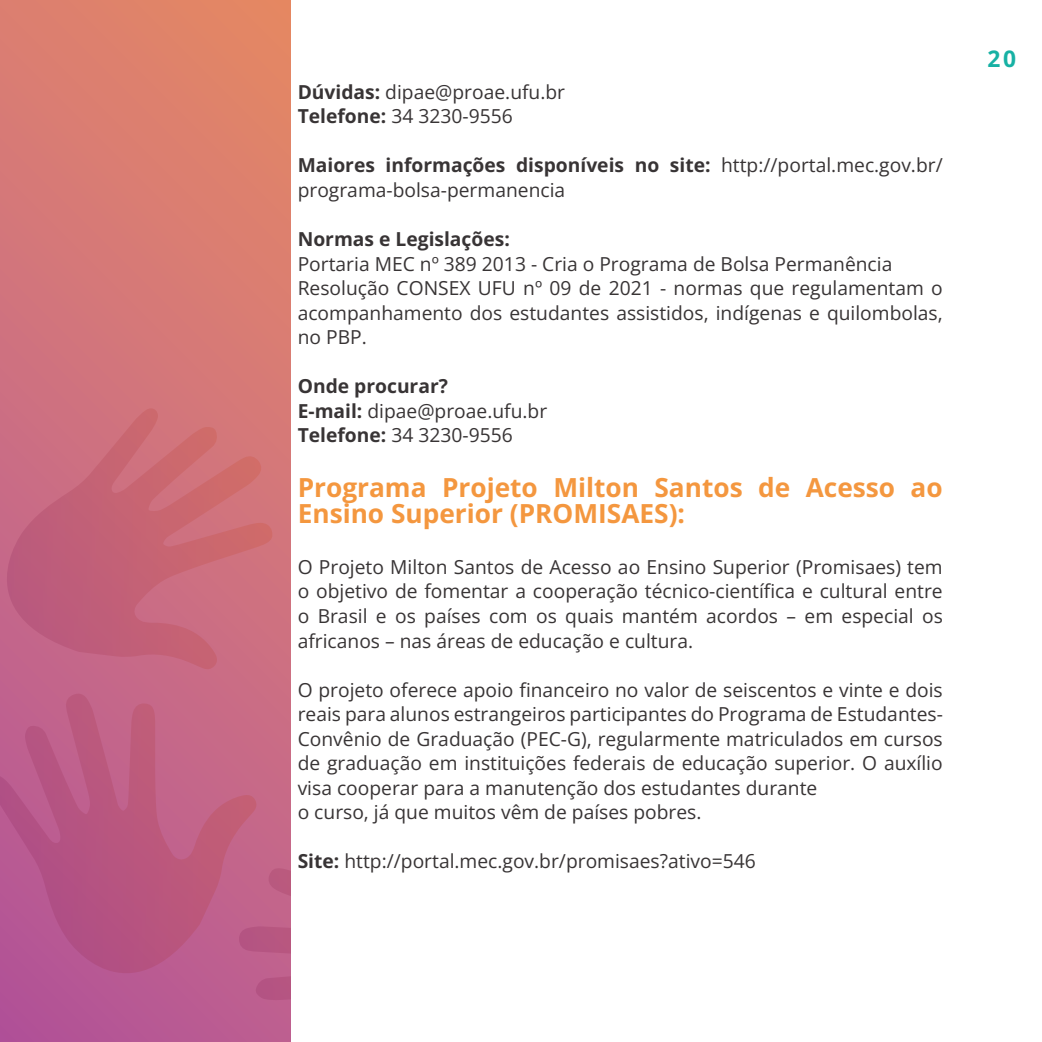
<style>
.page{position:relative;width:1042px;height:1042px;background:#fff}
.page>*{position:absolute;margin:0;border:0;box-sizing:border-box;transform-origin:0 0}
.t1{font:26.25px/26.2px "Open Sans";color:#f4973f}
.t2{font:22.75px "Open Sans";color:#17b1a4}
.t3{font:19.25px/24.5px "Open Sans";color:#383435}
</style>
<div class="page">
<svg style="left:0;top:0;width:290px;height:1042px"></svg>
<svg style="left:0;top:408px;width:273px;height:262px"></svg>
<svg style="left:0;top:694px;width:257px;height:329px"></svg>
<svg style="left:239px;top:799px;width:51px;height:243px"></svg>
<p class="t3" style="left:298px;top:79px;width:269px">Dúvidas: dipae@proae.ufu.br<br>Telefone: 34 3230-9556</p>
<p class="t3" style="left:298px;top:153px;width:646px">Maiores informações disponíveis no site: http://portal.mec.gov.br/ programa-bolsa-permanencia</p>
<p class="t3" style="left:298px;top:226px;width:646px">Normas e Legislações:<br>Portaria MEC nº 389 2013 - Cria o Programa de Bolsa Permanência Resolução CONSEX UFU nº 09 de 2021 - normas que regulamentam o acompanhamento dos estudantes assistidos, indígenas e quilombolas, no PBP.</p>
<p class="t3" style="left:298px;top:373px;width:251px">Onde procurar?<br>E-mail: dipae@proae.ufu.br<br>Telefone: 34 3230-9556</p>
<h1 class="t1" style="left:298px;top:474px;width:646px">Programa Projeto Milton Santos de Acesso ao<br>Ensino Superior (PROMISAES):</h1>
<p class="t3" style="left:298px;top:554px;width:647px;text-align:justify">O Projeto Milton Santos de Acesso ao Ensino Superior (Promisaes) tem o objetivo de fomentar a cooperação técnico-científica e cultural entre o Brasil e os países com os quais mantém acordos – em especial os africanos – nas áreas de educação e cultura.</p>
<p class="t3" style="left:298px;top:677px;width:646px">O projeto oferece apoio financeiro no valor de seiscentos e vinte e dois reais para alunos estrangeiros participantes do Programa de Estudantes-Convênio de Graduação (PEC-G), regularmente matriculados em cursos de graduação em instituições federais de educação superior. O auxílio visa cooperar para a manutenção dos estudantes durante<br>o curso, já que muitos vêm de países pobres.</p>
<p class="t3" style="left:298px;top:848px;width:459px">Site: http://portal.mec.gov.br/promisaes?ativo=546</p>
<p class="t2" style="left:987px;top:43px;width:30px">20</p>
</div>
